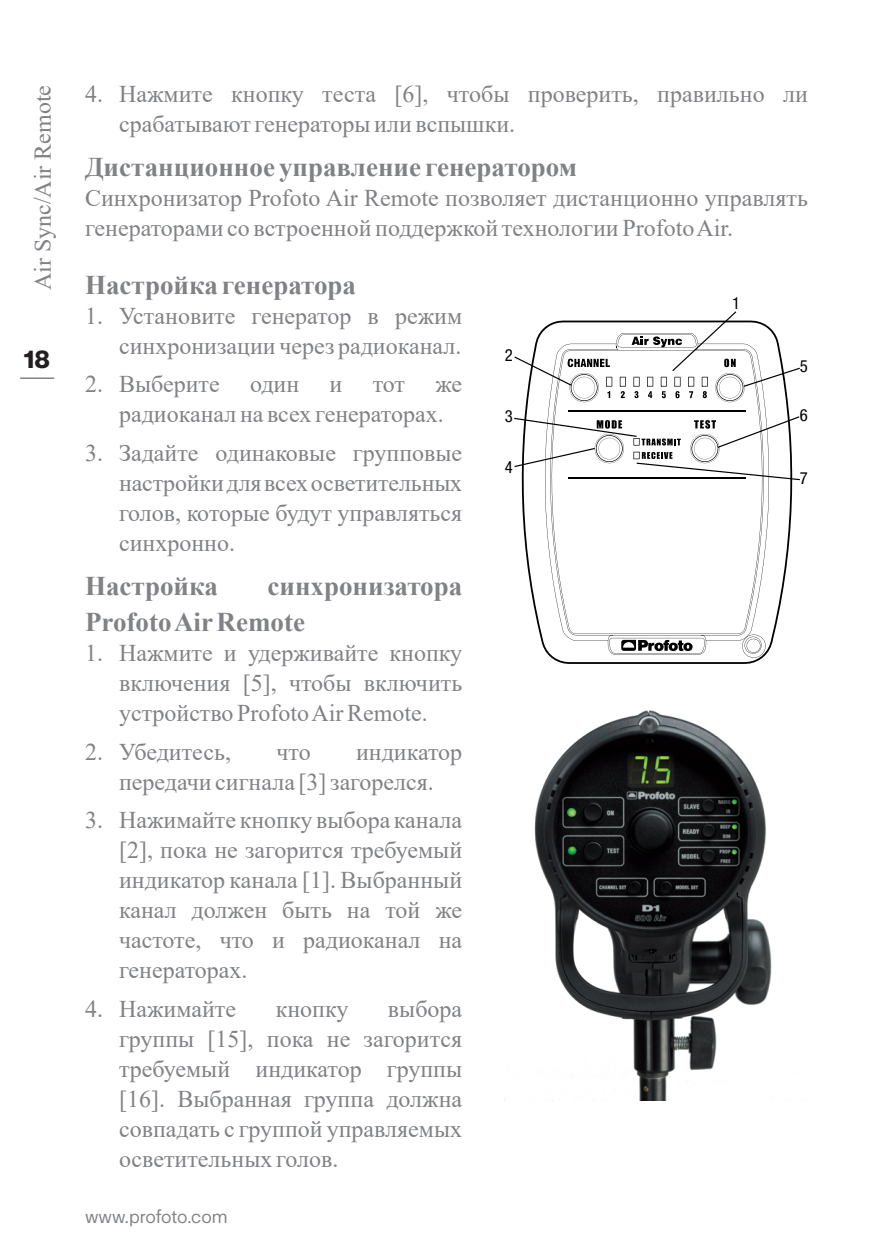
<style>
.page{position:relative;width:893px;height:1259px;background:#fff}
.page>*{position:absolute;margin:0;border:0;box-sizing:border-box;transform-origin:0 0}
.t1{font:700 27px/36px "Times New Roman";color:#808285}
.t2{font:24px/30px "Times New Roman";color:#808285}
.t3{font:700 24px "Profoto Sans";color:#231f20}
.t4{font:18px "Profoto Sans";letter-spacing:-.005em;color:#808285}
.t5{font:condensed 16.8px "Helvetica Neue LT Std";color:#000}
</style>
<div class="page">
<hr style="left:20px;top:377px;width:34px;height:2px;background:#808285">
<svg style="left:522px;top:480px;width:270px;height:184px"></svg>
<svg style="left:545px;top:480px;width:224px;height:174px"></svg>
<svg style="left:514px;top:311px;width:286px;height:169px"></svg>
<img style="left:534px;top:710px;width:238px;height:390px">
<p class="t2" style="left:27px;top:290px;width:207px;rotate:-90deg">Air Sync/Air Remote</p>
<p class="t3" style="left:24px;top:344px;width:27px">18</p>
<p class="t2" style="left:119px;top:78px;width:690px;text-indent:-34px">4. Нажмите кнопку теста [6], чтобы проверить, правильно ли срабатывают генераторы или вспышки.</p>
<p class="t1" style="left:85px;top:148px;width:494px">Дистанционное управление генератором</p>
<p class="t2" style="left:85px;top:182px;width:724px">Синхронизатор Profoto Air Remote позволяет дистанционно управлять генераторами со встроенной поддержкой технологии Profoto Air.</p>
<p class="t1" style="left:85px;top:266px;width:273px">Настройка генератора</p>
<p class="t2" style="left:85px;top:300px;width:379px;text-align:right">1. Установите генератор в режим синхронизации через радиоканал.</p>
<p class="t2" style="left:85px;top:368px;width:136px">2. Выберите</p>
<p class="t2" style="left:250px;top:368px;width:51px">один</p>
<p class="t2" style="left:330px;top:368px;width:14px">и</p>
<p class="t2" style="left:373px;top:368px;width:34px">тот</p>
<p class="t5" style="left:732px;top:293px;width:10px">1</p>
<p class="t5" style="left:505px;top:346px;width:10px">2</p>
<p class="t5" style="left:800px;top:357px;width:10px">5</p>
<p class="t5" style="left:800px;top:405px;width:10px">6</p>
<p class="t2" style="left:119px;top:368px;width:345px;text-indent:316px">же радиоканал на всех генераторах.</p>
<p class="t2" style="left:119px;top:437px;width:345px;text-align:justify;text-indent:-34px">3. Задайте одинаковые групповые настройки для всех осветительных голов, которые будут управляться синхронно.</p>
<p class="t1" style="left:85px;top:567px;width:134px">Настройка</p>
<p class="t5" style="left:505px;top:406px;width:10px">3</p>
<p class="t5" style="left:505px;top:457px;width:10px">4</p>
<p class="t5" style="left:800px;top:468px;width:10px">7</p>
<p class="t1" style="left:85px;top:567px;width:379px;text-indent:182px">синхронизатора<br>Profoto Air Remote</p>
<p class="t2" style="left:119px;top:637px;width:345px;text-align:justify;text-indent:-34px">1. Нажмите и удерживайте кнопку включения [5], чтобы включить устройство Profoto Air Remote.</p>
<p class="t2" style="left:85px;top:736px;width:148px">2. Убедитесь,</p>
<p class="t2" style="left:276px;top:736px;width:36px">что</p>
<p class="t2" style="left:119px;top:736px;width:345px;text-indent:237px">индикатор передачи сигнала [3] загорелся.</p>
<p class="t2" style="left:119px;top:804px;width:345px;text-align:justify;text-indent:-34px">3. Нажимайте кнопку выбора канала [2], пока не загорится требуемый индикатор канала [1]. Выбранный канал должен быть на той же частоте, что и радиоканал на генераторах.</p>
<p class="t2" style="left:85px;top:993px;width:153px">4. Нажимайте</p>
<p class="t2" style="left:276px;top:993px;width:74px">кнопку</p>
<p class="t2" style="left:119px;top:993px;width:345px;text-align:justify;text-indent:269px">выбора группы [15], пока не загорится требуемый индикатор группы [16]. Выбранная группа должна совпадать с группой управляемых осветительных голов.</p>
<p class="t4" style="left:85px;top:1206px;width:144px">www.profoto.com</p>
</div>
